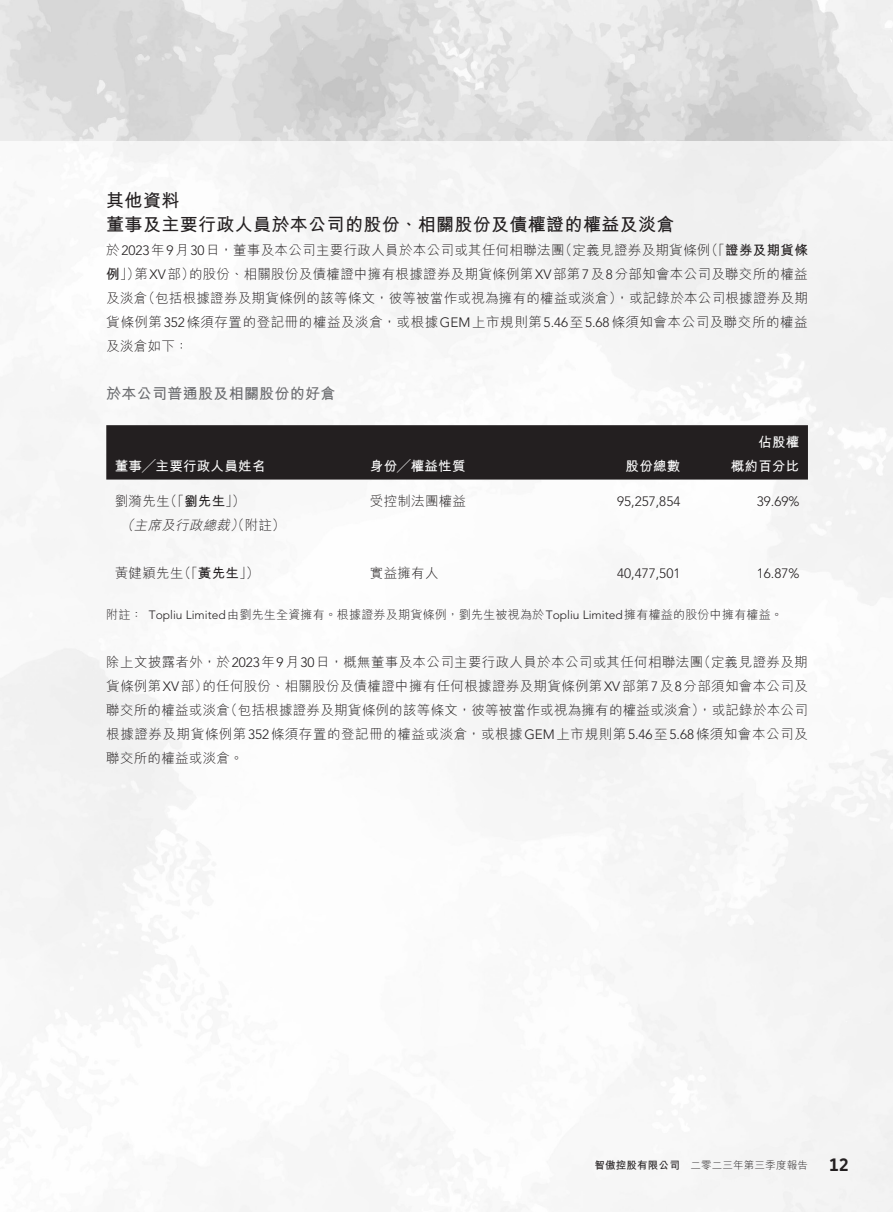
<style>
.page{position:relative;width:893px;height:1212px;background:#fff}
.page>*{position:absolute;margin:0;border:0;box-sizing:border-box;transform-origin:0 0}
._01_H1{font:700 18px "M Hei HK";letter-spacing:.02em;color:#231f20}
.t1{font:700 18px "Battersea";color:#231f20}
._02_H2{font:700 15px "M Hei HK";letter-spacing:.02em;color:#6c6d70}
._00_txt{font:300 13.5px/24px "M Hei HK";letter-spacing:.025em;color:#231f20}
._50_Table_txt{font:300 13.5px "M Hei HK";letter-spacing:.02em;color:#231f20}
._50_Table_txt-2{font:300 13.5px "Avenir LT Std";color:#231f20}
._50_Table_txt-3{font:700 13.5px "M Hei HK";letter-spacing:.02em;color:#fff}
._00_txt-2{font:700 13.5px "M Hei HK";letter-spacing:.025em;color:#231f20}
._50_Table_txt-4{font:italic 300 13.5px "M Hei HK";color:#231f20}
._06_Notes{font:300 12px "M Hei HK";letter-spacing:.02em;color:#231f20}
.t2{font:300 10.5px "M Hei HK";letter-spacing:.02em;color:#231f20}
.t3{font:700 10.5px "M Hei HK";letter-spacing:.02em;color:#231f20}
.s1{font-weight:300}
.s2{font-family:"Avenir LT Std"}
.s3{font-weight:700}
.s4{font-style:italic}
</style>
<div class="page">
<img style="left:0;top:0;width:893px;height:140px">
<div style="left:106px;top:425px;width:702px;height:54px;background:#231f20"></div>
<p class="_01_H1" style="left:106px;top:188px;width:75px">其他資料</p>
<p class="_01_H1" style="left:106px;top:212px;width:570px">董事及主要行政人員於本公司的股份、相關股份及債權證的權益及淡倉</p>
<p class="_00_txt" style="left:559px;top:238px;width:153px">（定義見證券及期貨條例</p>
<p class="_00_txt-2" style="left:705px;top:241px;width:105px"><span class="s1">（「</span>證券及期貨條</p>
<p class="_00_txt" style="left:189px;top:238px;width:620px;text-indent:-83px">於<span class="s2">2023</span>年<span class="s2">9</span>月<span class="s2">30</span>日，董事及本公司主要行政人員於本公司或其任何相聯法團<br>的股份、相關股份及債權證中擁有根據證券及期貨條例第<span class="s2">XV</span>部第<span class="s2">7</span>及<span class="s2">8</span>分部知會本公司及聯交所的權益</p>
<p class="_00_txt" style="left:106px;top:262px;width:35px"><span class="s3">例</span>」）</p>
<p class="_00_txt" style="left:134px;top:262px;width:62px">第<span class="s2">XV</span>部）</p>
<p class="_00_txt" style="left:142px;top:286px;width:668px">（包括根據證券及期貨條例的該等條文，彼等被當作或視為擁有的權益或淡倉，）或記錄於本公司根據證券及期</p>
<p class="_00_txt" style="left:106px;top:286px;width:703px">及淡倉<br>貨條例第<span class="s2">352</span>條須存置的登記冊的權益及淡倉，或根據<span class="s2">GEM</span>上市規則第<span class="s2">5.46</span>至<span class="s2">5.68</span>條須知會本公司及聯交所的權益及淡倉如下：</p>
<p class="_02_H2" style="left:106px;top:383px;width:231px">於本公司普通股及相關股份的好倉</p>
<p class="_50_Table_txt-3" style="left:115px;top:457px;width:152px">董事╱主要行政人員姓名</p>
<p class="_50_Table_txt" style="left:164px;top:494px;width:83px">（「<span class="s3">劉先生</span> (「</p>
<p class="_50_Table_txt" style="left:115px;top:494px;width:56px">劉漪先生</p>
<p class="_50_Table_txt-4" style="left:120px;top:518px;width:18px">（</p>
<p class="_50_Table_txt" style="left:230px;top:518px;width:57px"><span class="s4">）</span>（附註(</p>
<p class="_50_Table_txt-4" style="left:134px;top:518px;width:100px">主席及行政總裁</p>
<p class="_50_Table_txt-3" style="left:370px;top:457px;width:97px">身份╱權益性質</p>
<p class="_50_Table_txt" style="left:370px;top:494px;width:98px">受控制法團權益</p>
<p class="_50_Table_txt-3" style="left:625px;top:457px;width:56px">股份總數</p>
<p class="_50_Table_txt-2" style="left:617px;top:494px;width:65px">95,257,854</p>
<p class="_50_Table_txt-3" style="left:758px;top:433px;width:43px">佔股權</p>
<p class="_50_Table_txt-3" style="left:731px;top:457px;width:70px">概約百分比</p>
<p class="_50_Table_txt-2" style="left:757px;top:494px;width:44px">39.69%</p>
<p class="_50_Table_txt" style="left:370px;top:566px;width:70px">實益擁有人</p>
<p class="_50_Table_txt" style="left:178px;top:566px;width:83px">（「<span class="s3">黃先生</span>」）</p>
<p class="_50_Table_txt" style="left:115px;top:566px;width:70px">黃健穎先生</p>
<p class="_06_Notes" style="left:149px;top:608px;width:635px"><span class="s2">Topliu Limited</span>由劉先生全資擁有。根據證券及期貨條例，劉先生被視為於<span class="s2">Topliu Limited</span>擁有權益的股份中擁有權益。</p>
<p class="_50_Table_txt-2" style="left:757px;top:566px;width:44px">16.87%</p>
<p class="_50_Table_txt-2" style="left:617px;top:566px;width:65px">40,477,501</p>
<p class="_06_Notes" style="left:106px;top:608px;width:38px">附註：</p>
<p class="_00_txt" style="left:697px;top:649px;width:112px">（定義見證券及期</p>
<p class="_00_txt" style="left:202px;top:649px;width:607px;text-indent:-96px">除上文披露者外，於<span class="s2">2023</span>年<span class="s2">9</span>月<span class="s2">30</span>日，概無董事及本公司主要行政人員於本公司或其任何相聯法團<br>的任何股份、相關股份及債權證中擁有任何根據證券及期貨條例第<span class="s2">XV</span>部第<span class="s2">7</span>及<span class="s2">8</span>分部須知會本公司及</p>
<p class="_00_txt" style="left:106px;top:673px;width:103px">貨條例第<span class="s2">XV</span>部）</p>
<p class="_00_txt" style="left:224px;top:697px;width:585px">（包括根據證券及期貨條例的該等條文，彼等被當作或視為擁有的權益或淡倉，）或記錄於本公司</p>
<p class="_00_txt" style="left:106px;top:697px;width:703px">聯交所的權益或淡倉<br>根據證券及期貨條例第<span class="s2">352</span>條須存置的登記冊的權益或淡倉，或根據<span class="s2">GEM</span>上市規則第<span class="s2">5.46</span>至<span class="s2">5.68</span>條須知會本公司及聯交所的權益或淡倉。</p>
<p class="t3" style="left:594px;top:1158px;width:87px">智傲控股有限公司</p>
<p class="t2" style="left:690px;top:1160px;width:119px">二零二三年第三季度報告</p>
<h1 class="t1" style="left:829px;top:1153px;width:21px">12</h1>
</div>
